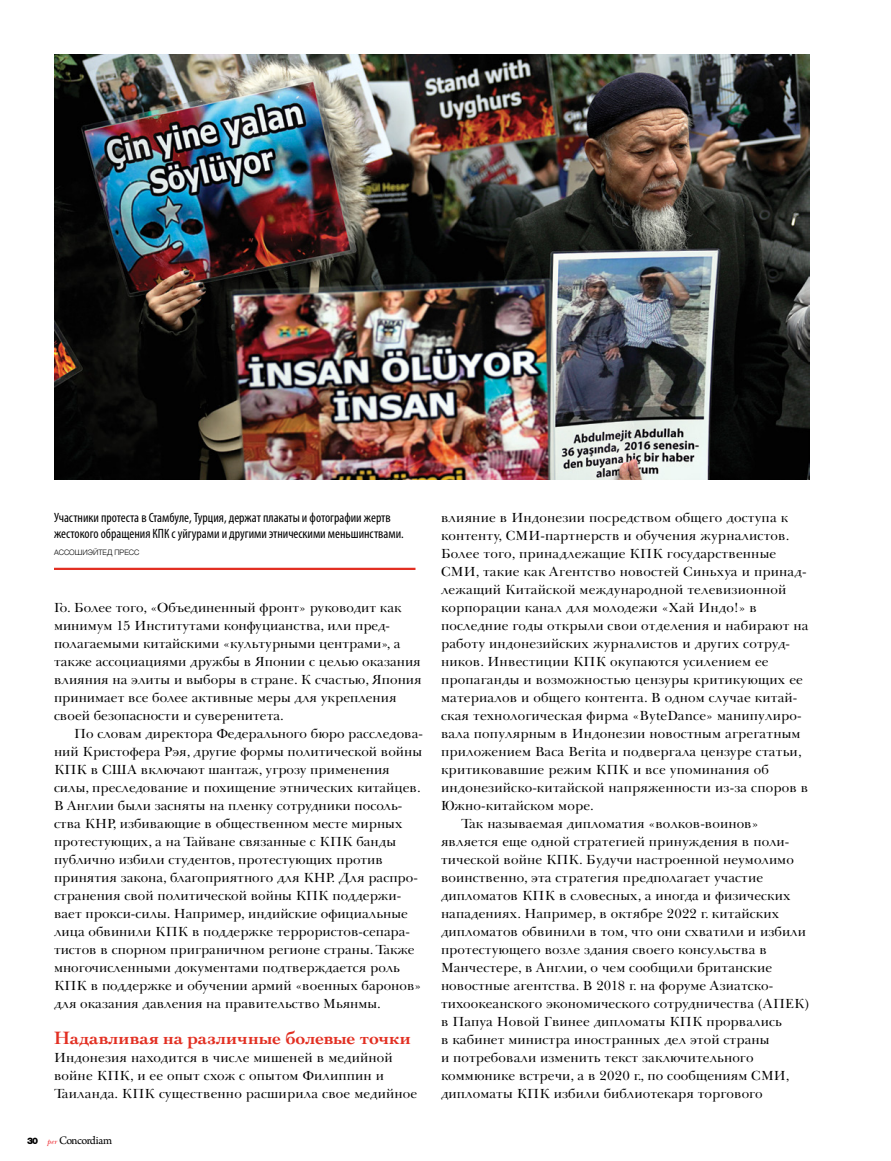
<style>
.page{position:relative;width:891px;height:1161px;background:#fff}
.page>*{position:absolute;margin:0;border:0;box-sizing:border-box;transform-origin:0 0}
.t1{font:700 18.75px "Cochin";letter-spacing:.02em;color:#e22f22}
.t2{font:13.5px/18px "Baskerville Cyr LT Std Upright";letter-spacing:.005em;color:#000}
.t3{font:condensed 13.5px/16.5px "Myriad Pro";color:#000}
.t4{font:12px "Arno Pro";letter-spacing:-.05em;color:#000}
.t5{font:300 7.5px "Helvetica Neue";color:#000}
.s1{font-family:"Helvetica Neue LT Std";font-weight:900;font-size:9px}
.s2{font-family:"New Baskerville Std";font-style:italic;font-size:7.5px;color:#ed1d24}
</style>
<div class="page">
<hr style="left:54px;top:568px;width:362px;height:2px;background:#e22f22">
<img style="left:54px;top:54px;width:756px;height:425px">
<p class="t3" style="left:54px;top:509px;width:351px">Участники протеста в Стамбуле, Турция, держат плакаты и фотографии жертв жестокого обращения КПК с уйгурами и другими этническими меньшинствами.</p>
<p class="t5" style="left:54px;top:546px;width:87px">АCCOШИЭЙTEД ПPECC</p>
<p class="t2" style="left:54px;top:599px;width:369px">Го. Более того, «Объединенный фронт» руководит как минимум 15 Институтами конфуцианства, или пред&shy;полагаемыми китайскими «культурными центрами», а также ассоциациями дружбы в Японии с целью оказания влияния на элиты и выборы в стране. К счастью, Япония принимает все более активные меры для укрепления своей безопасности и суверенитета.</p>
<p class="t2" style="left:54px;top:725px;width:370px;text-indent:20px">По словам директора Федерального бюро расследова&shy;ний Кристофера Рэя, другие формы политической войны КПК в США включают шантаж, угрозу применения силы, преследование и похищение этнических китайцев.<br>В Англии были засняты на пленку сотрудники посоль&shy;ства КНР, избивающие в общественном месте мирных протестующих, а на Тайване связанные с КПК банды публично избили студентов, протестующих против принятия закона, благоприятного для КНР. Для распро&shy;странения свой политической войны КПК поддержи&shy;вает прокси-силы. Например, индийские официальные лица обвинили КПК в поддержке террористов-сепара&shy;тистов в спорном приграничном регионе страны. Также многочисленными документами подтверждается роль КПК в поддержке и обучении армий «военных баронов» для оказания давления на правительство Мьянмы.</p>
<h1 class="t1" style="left:54px;top:1025px;width:358px">Надавливая на различные болевые точки</h1>
<p class="t2" style="left:54px;top:1049px;width:365px">Индонезия находится в числе мишеней в медийной войне КПК, и ее опыт схож с опытом Филиппин и<br>Таиланда. КПК существенно расширила свое медийное</p>
<p class="t4" style="left:27px;top:1134px;width:87px"><span class="s1">30</span> <span class="s2">per</span> Concordiam</p>
<p class="t2" style="left:441px;top:509px;width:349px">влияние в Индонезии посредством общего доступа к</p>
<p class="t2" style="left:441px;top:527px;width:350px">контенту, СМИ-партнерств и обучения журналистов.</p>
<p class="t2" style="left:441px;top:545px;width:337px">Более того, принадлежащие КПК государственные</p>
<p class="t2" style="left:441px;top:563px;width:367px">СМИ, такие как Агентство новостей Синьхуа и принад-</p>
<p class="t2" style="left:441px;top:581px;width:347px">лежащий Китайской международной телевизионной</p>
<p class="t2" style="left:441px;top:599px;width:318px">корпорации канал для молодежи «Хай Индо!» в</p>
<p class="t2" style="left:441px;top:617px;width:369px">последние годы открыли свои отделения и набирают на</p>
<p class="t2" style="left:441px;top:635px;width:351px">работу индонезийских журналистов и других сотруд-</p>
<p class="t2" style="left:441px;top:653px;width:329px">ников. Инвестиции КПК окупаются усилением ее</p>
<p class="t2" style="left:441px;top:671px;width:364px">пропаганды и возможностью цензуры критикующих ее</p>
<p class="t2" style="left:441px;top:689px;width:358px">материалов и общего контента. В одном случае китай-</p>
<p class="t2" style="left:441px;top:707px;width:362px">ская технологическая фирма «ByteDance» манипулиро-</p>
<p class="t2" style="left:441px;top:725px;width:361px">вала популярным в Индонезии новостным агрегатным</p>
<p class="t2" style="left:441px;top:743px;width:362px">приложением Baca Berita и подвергала цензуре статьи,</p>
<p class="t2" style="left:441px;top:761px;width:329px">критиковавшие режим КПК и все упоминания об</p>
<p class="t2" style="left:441px;top:779px;width:369px">индонезийско-китайской напряженности из-за споров в</p>
<p class="t2" style="left:441px;top:797px;width:155px">Южно-китайском море.</p>
<p class="t2" style="left:461px;top:815px;width:299px">Так называемая дипломатия «волков-воинов»</p>
<p class="t2" style="left:441px;top:833px;width:350px">является еще одной стратегией принуждения в поли-</p>
<p class="t2" style="left:441px;top:851px;width:354px">тической войне КПК. Будучи настроенной неумолимо</p>
<p class="t2" style="left:441px;top:869px;width:324px">воинственно, эта стратегия предполагает участие</p>
<p class="t2" style="left:441px;top:887px;width:351px">дипломатов КПК в словесных, а иногда и физических</p>
<p class="t2" style="left:441px;top:905px;width:340px">нападениях. Например, в октябре 2022 г. китайских</p>
<p class="t2" style="left:441px;top:923px;width:367px">дипломатов обвинили в том, что они схватили и избили</p>
<p class="t2" style="left:441px;top:941px;width:327px">протестующего возле здания своего консульства в</p>
<p class="t2" style="left:441px;top:959px;width:333px">Манчестере, в Англии, о чем сообщили британские</p>
<p class="t2" style="left:441px;top:977px;width:334px">новостные агентства. В 2018 г. на форуме Азиатско-</p>
<p class="t2" style="left:441px;top:995px;width:370px">тихоокеанского экономического сотрудничества (АПЕК)</p>
<p class="t2" style="left:441px;top:1013px;width:343px">в Папуа Новой Гвинее дипломаты КПК прорвались</p>
<p class="t2" style="left:441px;top:1031px;width:330px">в кабинет министра иностранных дел этой страны</p>
<p class="t2" style="left:441px;top:1049px;width:314px">и потребовали изменить текст заключительного</p>
<p class="t2" style="left:441px;top:1067px;width:350px">коммюнике встречи, а в 2020 г., по сообщениям СМИ,</p>
<p class="t2" style="left:441px;top:1085px;width:323px">дипломаты КПК избили библиотекаря торгового</p>
</div>
